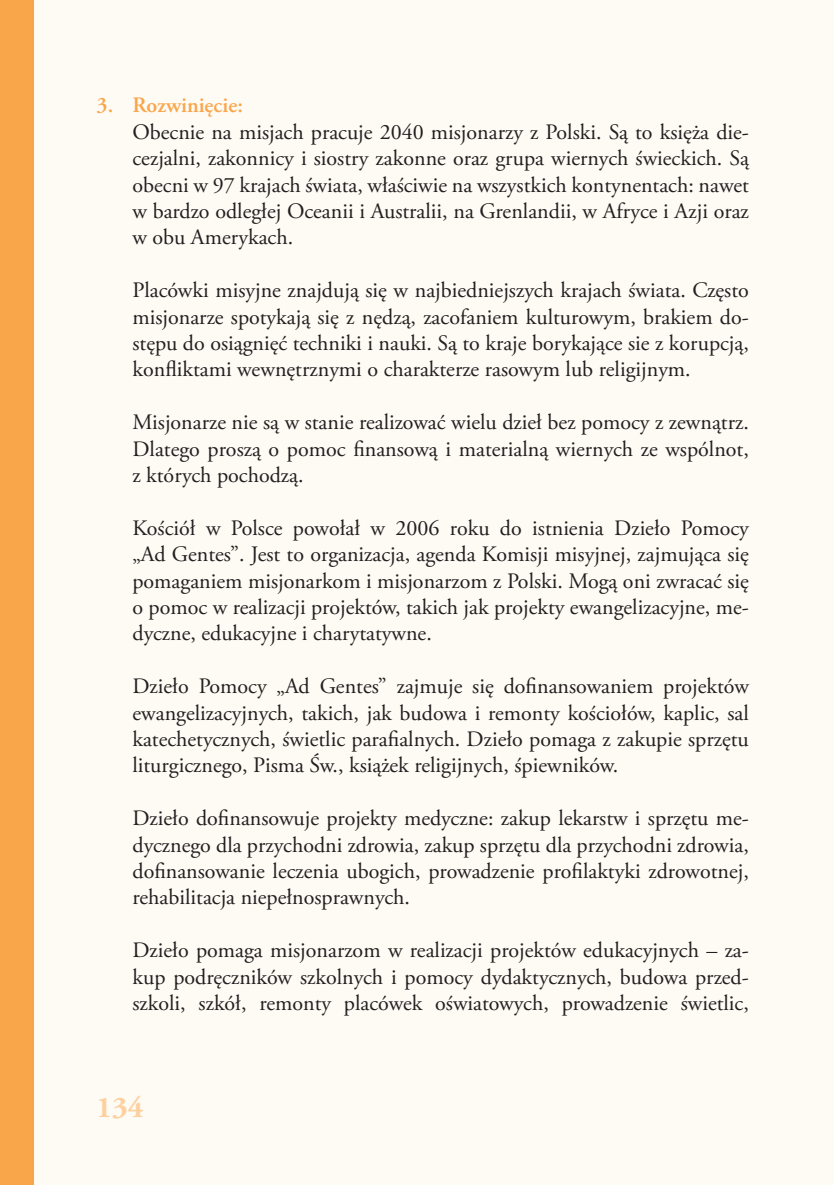
<style>
.page{position:relative;width:834px;height:1185px;background:#fff}
.page>*{position:absolute;margin:0;border:0;box-sizing:border-box;transform-origin:0 0}
.t1{font:700 30px "Adobe Garamond Pro";color:#fdd09e}
.t2{font:22px/26.4px "Adobe Garamond Pro";color:#231f20;text-align:justify}
.t3{font:600 22px "Adobe Garamond Pro";color:#f9a64a}
</style>
<div class="page">
<div style="left:0;top:0;width:833px;height:1185px;background:#fefaf4"></div>
<div style="left:0;top:0;width:33px;height:1185px;background:#f9a64a"></div>
<p class="t3" style="left:96px;top:93px;width:148px">3. Rozwinięcie:</p>
<p class="t2" style="left:132px;top:119px;width:618px">Obecnie na misjach pracuje 2040 misjonarzy z Polski. Są to księża die&shy;cezjalni, zakonnicy i siostry zakonne oraz grupa wiernych świeckich. Są obecni w 97 krajach świata, właściwie na wszystkich kontynentach: nawet w bardzo odległej Oceanii i Australii, na Grenlandii, w Afryce i Azji oraz w obu Amerykach.</p>
<p class="t2" style="left:132px;top:278px;width:618px">Placówki misyjne znajdują się w najbiedniejszych krajach świata. Często misjonarze spotykają się z nędzą, zacofaniem kulturowym, brakiem do&shy;stępu do osiągnięć techniki i nauki. Są to kraje borykające sie z korupcją, konfliktami wewnętrznymi o charakterze rasowym lub religijnym.</p>
<p class="t2" style="left:132px;top:410px;width:618px">Misjonarze nie są w stanie realizować wielu dzieł bez pomocy z zewnątrz.<br>Dlatego proszą o pomoc finansową i materialną wiernych ze wspólnot, z których pochodzą.</p>
<p class="t2" style="left:132px;top:515px;width:618px">Kościół w Polsce powołał w 2006 roku do istnienia Dzieło Pomocy „Ad Gentes”. Jest to organizacja, agenda Komisji misyjnej, zajmująca się pomaganiem misjonarkom i misjonarzom z Polski. Mogą oni zwracać się o pomoc w realizacji projektów, takich jak projekty ewangelizacyjne, me&shy;dyczne, edukacyjne i charytatywne.</p>
<p class="t2" style="left:132px;top:674px;width:618px">Dzieło Pomocy „Ad Gentes” zajmuje się dofinansowaniem projektów ewangelizacyjnych, takich, jak budowa i remonty kościołów, kaplic, sal katechetycznych, świetlic parafialnych. Dzieło pomaga z zakupie sprzętu liturgicznego, Pisma Św., książek religijnych, śpiewników.</p>
<p class="t2" style="left:132px;top:806px;width:618px">Dzieło dofinansowuje projekty medyczne: zakup lekarstw i sprzętu me&shy;dycznego dla przychodni zdrowia, zakup sprzętu dla przychodni zdrowia, dofinansowanie leczenia ubogich, prowadzenie profilaktyki zdrowotnej, rehabilitacja niepełnosprawnych.</p>
<p class="t2" style="left:132px;top:938px;width:618px">Dzieło pomaga misjonarzom w realizacji projektów edukacyjnych – za&shy;kup podręczników szkolnych i pomocy dydaktycznych, budowa przed&shy;szkoli, szkół, remonty placówek oświatowych, prowadzenie świetlic,</p>
<h1 class="t1" style="left:96px;top:1090px;width:48px">134</h1>
</div>
